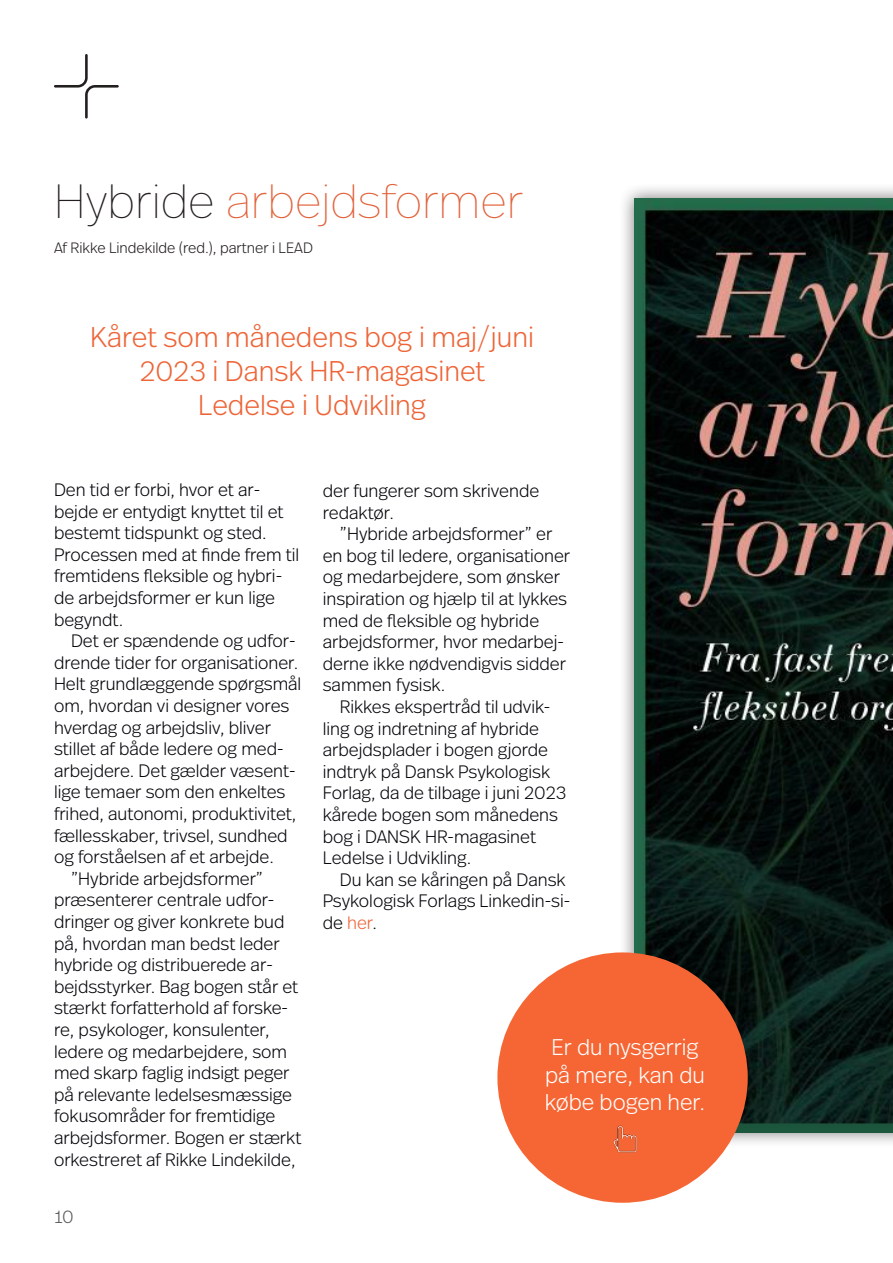
<style>
.page{position:relative;width:893px;height:1263px;background:#fff}
.page>*{position:absolute;margin:0;border:0;box-sizing:border-box;transform-origin:0 0}
.t1{font:200 48px "Real Head Pro";color:#e2623a}
.t2{font:300 28.5px/34.2px "Real Head Pro";color:#ee6436;text-align:center}
.t3{font:300 22.65px/27.3px "Real Head Pro";color:#fff}
.t4{font:300 18px/21.6px "Real Head Pro";color:#040509}
.t5{font:300 18px "Real Head Pro";color:#5a5758}
.t6{font:300 15px "Real Head Pro";color:#241f1f}
.s1{color:#241f1f}
.s2{color:#ee6436}
</style>
<div class="page">
<svg style="left:54px;top:54px;width:65px;height:65px"></svg>
<hr style="left:892px;top:0;width:1px;height:1263px;background:#cfc1b3">
<div style="left:618px;top:182px;width:275px;height:966px;background:#241f1f;opacity:.6"></div>
<img style="left:634px;top:198px;width:161px;height:934px">
<img style="left:795px;top:198px;width:98px;height:934px">
<div style="left:497px;top:952px;width:251px;height:251px;background:#f66635;border-radius:50%"></div>
<img style="left:613px;top:1125px;width:24px;height:27px">
<h1 class="t1" style="left:54px;top:167px;width:471px"><span class="s1">Hybride</span> arbejdsformer</h1>
<p class="t6" style="left:54px;top:237px;width:261px">Af Rikke Lindekilde (red.), partner i LEAD</p>
<h2 class="t2" style="left:90px;top:318px;width:445px">Kåret som månedens bog i maj/juni<br>2023 i Dansk HR-magasinet<br>Ledelse i Udvikling</h2>
<p class="t4" style="left:54px;top:478px;width:247px">Den tid er forbi, hvor et ar&shy;bejde er entydigt knyttet til et bestemt tidspunkt og sted.<br>Processen med at finde frem til fremtidens fleksible og hybri&shy;de arbejdsformer er kun lige begyndt.</p>
<p class="t4" style="left:71px;top:629px;width:226px">Det er spændende og udfor-</p>
<p class="t4" style="left:54px;top:651px;width:246px">drende tider for organisationer.</p>
<p class="t4" style="left:54px;top:672px;width:249px">Helt grundlæggende spørgsmål</p>
<p class="t4" style="left:54px;top:694px;width:237px">om, hvordan vi designer vores</p>
<p class="t4" style="left:54px;top:716px;width:219px">hverdag og arbejdsliv, bliver</p>
<p class="t4" style="left:54px;top:737px;width:231px">stillet af både ledere og med-</p>
<p class="t4" style="left:54px;top:759px;width:243px">arbejdere. Det gælder væsent-</p>
<p class="t4" style="left:54px;top:780px;width:233px">lige temaer som den enkeltes</p>
<p class="t4" style="left:54px;top:802px;width:244px">frihed, autonomi, produktivitet,</p>
<p class="t4" style="left:54px;top:824px;width:235px">fællesskaber, trivsel, sundhed</p>
<p class="t4" style="left:54px;top:845px;width:221px">og forståelsen af et arbejde.</p>
<p class="t4" style="left:71px;top:867px;width:194px">”Hybride arbejdsformer”</p>
<p class="t4" style="left:54px;top:888px;width:222px">præsenterer centrale udfor-</p>
<p class="t4" style="left:54px;top:910px;width:232px">dringer og giver konkrete bud</p>
<p class="t4" style="left:54px;top:932px;width:227px">på, hvordan man bedst leder</p>
<p class="t4" style="left:54px;top:953px;width:220px">hybride og distribuerede ar-</p>
<p class="t4" style="left:54px;top:975px;width:246px">bejdsstyrker. Bag bogen står et</p>
<p class="t4" style="left:54px;top:996px;width:236px">stærkt forfatterhold af forske-</p>
<p class="t4" style="left:54px;top:1018px;width:217px">re, psykologer, konsulenter,</p>
<p class="t4" style="left:54px;top:1040px;width:235px">ledere og medarbejdere, som</p>
<p class="t4" style="left:54px;top:1061px;width:237px">med skarp faglig indsigt peger</p>
<p class="t4" style="left:54px;top:1083px;width:239px">på relevante ledelsesmæssige</p>
<p class="t4" style="left:54px;top:1104px;width:223px">fokusområder for fremtidige</p>
<p class="t4" style="left:54px;top:1126px;width:249px">arbejdsformer. Bogen er stærkt</p>
<p class="t4" style="left:54px;top:1148px;width:243px">orkestreret af Rikke Lindekilde,</p>
<p class="t5" style="left:54px;top:1204px;width:21px">10</p>
<p class="t4" style="left:323px;top:479px;width:218px">der fungerer som skrivende redaktør.</p>
<p class="t4" style="left:323px;top:522px;width:249px;text-indent:17px">”Hybride arbejdsformer” er en bog til ledere, organisationer og medarbejdere, som ønsker inspiration og hjælp til at lykkes med de fleksible og hybride arbejdsformer, hvor medarbej&shy;derne ikke nødvendigvis sidder sammen fysisk.</p>
<p class="t4" style="left:323px;top:695px;width:245px;text-indent:17px">Rikkes ekspertråd til udvik&shy;ling og indretning af hybride arbejdsplader i bogen gjorde indtryk på Dansk Psykologisk<br>Forlag, da de tilbage i juni 2023 kårede bogen som månedens bog i DANSK HR-magasinet<br>Ledelse i Udvikling.</p>
<p class="t4" style="left:323px;top:868px;width:249px;text-indent:17px">Du kan se kåringen på Dansk<br>Psykologisk Forlags Linkedin-si&shy;de <span class="s2">her</span>.</p>
<p class="t3" style="left:545px;top:1033px;width:162px">Er du nysgerrig på mere, kan du købe bogen her.</p>
</div>
